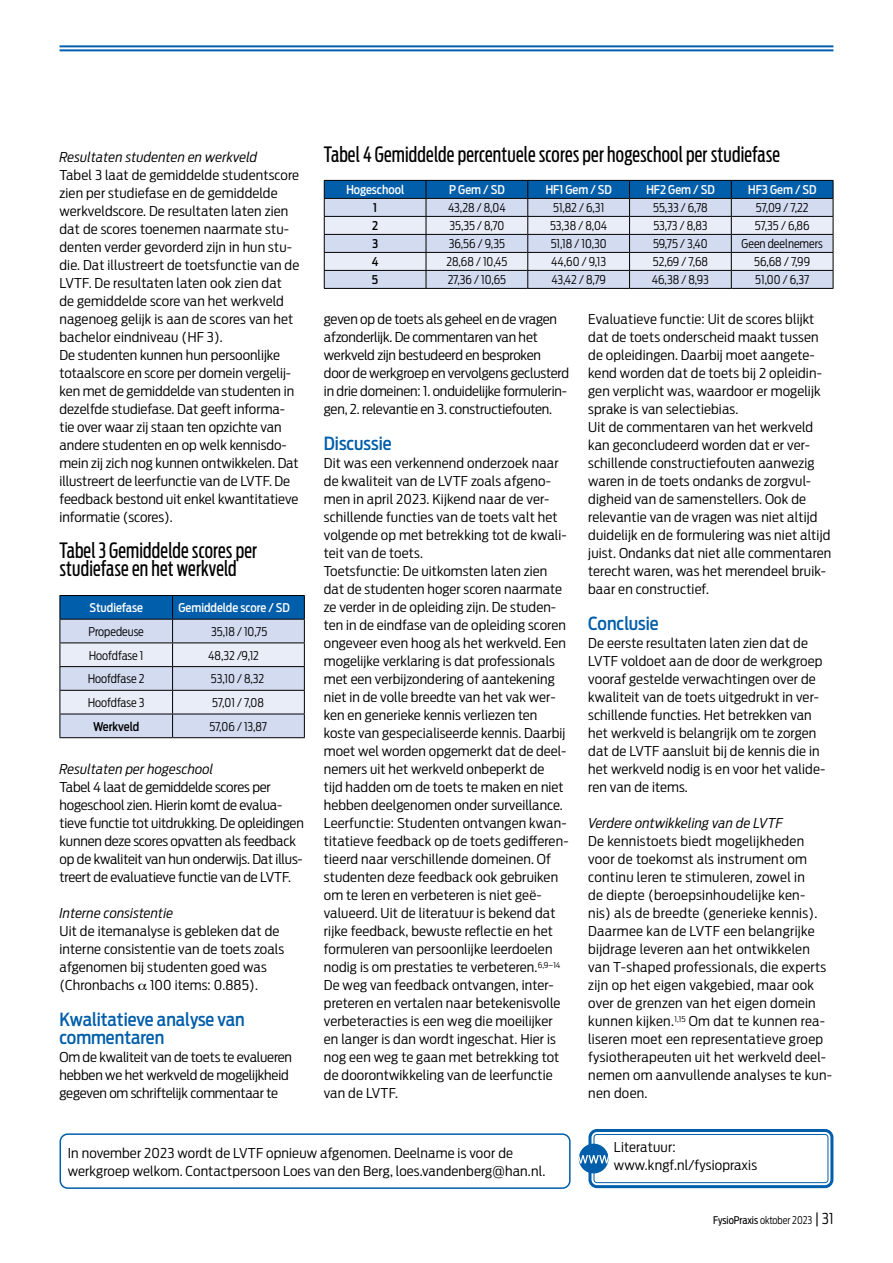
<style>
.page{position:relative;width:893px;height:1263px;background:#fff}
.page>*{position:absolute;margin:0;border:0;box-sizing:border-box;transform-origin:0 0}
.t1{font:21px/18px "Antenna Extra Cond";letter-spacing:.01em;color:#000}
.t2{font:500 18px/18px "Antenna Cond";color:#005eaa}
.t3{font:300 13.5px/18px "Antenna Cond";letter-spacing:.005em;color:#000;scale:1.1 1}
.t4{font:italic 300 13.5px "Antenna Cond";letter-spacing:.01em;color:#000;scale:1.1 1}
.t5{font:300 12px "Antenna Cond";color:#000}
.t6{font:500 12px "Antenna Cond";color:#fff}
.t7{font:500 12px "Antenna Cond";letter-spacing:-.01em;color:#000}
.t8{font:10.5px "Antenna Cond";letter-spacing:-.005em;color:#000;scale:.96 1}
.s1{font-weight:300}
.s2{font-weight:300;font-size:15px}
</style>
<div class="page">
<hr style="left:60px;top:45px;width:773px;height:2px;background:#005eaa">
<hr style="left:60px;top:49px;width:773px;height:2px;background:#005eaa">
<div style="left:60px;top:1133px;width:511px;height:56px;border:2px solid #005eaa;border-radius:8px"></div>
<svg style="left:60px;top:595px;width:245px;height:143px;background:#acc0d9"></svg>
<hr style="left:324px;top:288px;width:102px;height:1px;background:#000">
<hr style="left:426px;top:288px;width:102px;height:1px;background:#000">
<hr style="left:528px;top:288px;width:101px;height:1px;background:#000">
<hr style="left:629px;top:288px;width:102px;height:1px;background:#000">
<hr style="left:731px;top:288px;width:102px;height:1px;background:#000">
<svg style="left:324px;top:180px;width:510px;height:108px;background:#abbed7"></svg>
<div style="left:588px;top:1129px;width:245px;height:59px;border:3px solid #005eaa;border-radius:7px"></div>
<div style="left:593px;top:1134px;width:235px;height:49px;border:1px solid #005eaa;border-radius:3px"></div>
<div style="left:579px;top:1144px;width:29px;height:29px;background:#005eaa;border-radius:50%"></div>
<svg style="left:578px;top:1155px;width:31px;height:8px"></svg>
<p class="t4" style="left:60px;top:149px;width:181px">Resultaten studenten en werkveld</p>
<p class="t3" style="left:60px;top:166px;width:219px">Tabel 3 laat de gemiddelde studentscore zien per studiefase en de gemiddelde werkveldscore. De resultaten laten zien dat de scores toenemen naarmate stu&shy;denten verder gevorderd zijn in hun stu&shy;die. Dat illustreert de toetsfunctie van de LVTF. De resultaten laten ook zien dat de gemiddelde score van het werkveld nagenoeg gelijk is aan de scores van het bachelor eindniveau (HF 3).<br>De studenten kunnen hun persoonlijke totaalscore en score per domein vergelij&shy;ken met de gemiddelde van studenten in dezelfde studiefase. Dat geeft informa&shy;tie over waar zij staan ten opzichte van andere studenten en op welk kennisdo&shy;mein zij zich nog kunnen ontwikkelen. Dat illustreert de leerfunctie van de LVTF. De feedback bestond uit enkel kwantitatieve informatie (scores).</p>
<h1 class="t1" style="left:60px;top:541px;width:199px">Tabel 3 Gemiddelde scores per studiefase en het werkveld</h1>
<p class="t6" style="left:89px;top:601px;width:55px">Studiefase</p>
<p class="t6" style="left:179px;top:601px;width:113px">Gemiddelde score / SD</p>
<p class="t5" style="left:89px;top:624px;width:57px">Propedeuse</p>
<p class="t5" style="left:211px;top:624px;width:58px">35,18 / 10,75</p>
<p class="t5" style="left:89px;top:648px;width:56px">Hoofdfase 1</p>
<p class="t5" style="left:208px;top:648px;width:52px">48,32 /9,12</p>
<p class="t5" style="left:88px;top:672px;width:58px">Hoofdfase 2</p>
<p class="t5" style="left:211px;top:672px;width:55px">53,10 / 8,32</p>
<p class="t5" style="left:88px;top:695px;width:58px">Hoofdfase 3</p>
<p class="t5" style="left:212px;top:695px;width:53px">57,01 / 7,08</p>
<p class="t7" style="left:93px;top:719px;width:48px">Werkveld</p>
<p class="t5" style="left:209px;top:719px;width:59px">57,06 / 13,87</p>
<p class="t4" style="left:60px;top:761px;width:142px">Resultaten per hogeschool</p>
<p class="t3" style="left:60px;top:778px;width:224px">Tabel 4 laat de gemiddelde scores per hogeschool zien. Hierin komt de evalua&shy;tieve functie tot uitdrukking. De opleidingen kunnen deze scores opvatten als feedback op de kwaliteit van hun onderwijs. Dat illus&shy;treert de evaluatieve functie van de LVTF.</p>
<p class="t4" style="left:60px;top:905px;width:105px">Interne consistentie</p>
<p class="t3" style="left:60px;top:922px;width:206px">Uit de itemanalyse is gebleken dat de interne consistentie van de toets zoals afgenomen bij studenten goed was (Chronbachs 100 items: 0.885).</p>
<h2 class="t2" style="left:60px;top:1011px;width:187px">Kwalitatieve analyse van commentaren</h2>
<p class="t3" style="left:60px;top:1048px;width:213px">Om de kwaliteit van de toets te evalueren hebben we het werkveld de mogelijkheid gegeven om schriftelijk commentaar te</p>
<h1 class="t1" style="left:324px;top:145px;width:458px">Tabel 4 Gemiddelde percentuele scores per hogeschool per studiefase</h1>
<p class="t6" style="left:346px;top:183px;width:60px">Hogeschool</p>
<p class="t6" style="left:449px;top:183px;width:57px">P Gem / SD</p>
<p class="t6" style="left:545px;top:183px;width:68px">HF1 Gem / SD</p>
<p class="t6" style="left:646px;top:183px;width:70px">HF2 Gem / SD</p>
<p class="t6" style="left:748px;top:183px;width:70px">HF3 Gem / SD</p>
<p class="t7" style="left:373px;top:201px;width:5px">1</p>
<p class="t5" style="left:448px;top:201px;width:59px">43,28 / 8,04</p>
<p class="t5" style="left:553px;top:201px;width:53px">51,82 / 6,31</p>
<p class="t5" style="left:653px;top:201px;width:56px">55,33 / 6,78</p>
<p class="t5" style="left:756px;top:201px;width:54px">57,09 / 7,22</p>
<p class="t7" style="left:372px;top:219px;width:8px">2</p>
<p class="t5" style="left:449px;top:219px;width:57px">35,35 / 8,70</p>
<p class="t5" style="left:550px;top:219px;width:59px">53,38 / 8,04</p>
<p class="t5" style="left:653px;top:219px;width:56px">53,73 / 8,83</p>
<p class="t5" style="left:755px;top:219px;width:56px">57,35 / 6,86</p>
<p class="t7" style="left:372px;top:237px;width:8px">3</p>
<p class="t5" style="left:449px;top:237px;width:58px">36,56 / 9,35</p>
<p class="t5" style="left:551px;top:237px;width:57px">51,18 / 10,30</p>
<p class="t5" style="left:653px;top:237px;width:56px">59,75 / 3,40</p>
<p class="t5" style="left:742px;top:237px;width:83px">Geen deelnemers</p>
<p class="t7" style="left:372px;top:255px;width:8px">4</p>
<p class="t5" style="left:446px;top:255px;width:62px">28,68 / 10,45</p>
<p class="t5" style="left:551px;top:255px;width:56px">44,60 / 9,13</p>
<p class="t5" style="left:653px;top:255px;width:57px">52,69 / 7,68</p>
<p class="t5" style="left:754px;top:255px;width:57px">56,68 / 7,99</p>
<p class="t7" style="left:372px;top:273px;width:8px">5</p>
<p class="t5" style="left:448px;top:273px;width:60px">27,36 / 10,65</p>
<p class="t5" style="left:551px;top:273px;width:56px">43,42 / 8,79</p>
<p class="t5" style="left:652px;top:273px;width:58px">46,38 / 8,93</p>
<p class="t5" style="left:755px;top:273px;width:56px">51,00 / 6,37</p>
<p class="t3" style="left:324px;top:310px;width:224px">geven op de toets als geheel en de vragen afzonderlijk. De commentaren van het werkveld zijn bestudeerd en besproken door de werkgroep en vervolgens geclusterd in drie domeinen: 1. onduidelijke formulerin&shy;gen, 2. relevantie en 3. constructiefouten.</p>
<h2 class="t2" style="left:324px;top:435px;width:69px">Discussie</h2>
<p class="t3" style="left:324px;top:454px;width:224px">Dit was een verkennend onderzoek naar de kwaliteit van de LVTF zoals afgeno&shy;men in april 2023. Kijkend naar de ver&shy;schillende functies van de toets valt het volgende op met betrekking tot de kwali&shy;teit van de toets.<br>Toetsfunctie: De uitkomsten laten zien dat de studenten hoger scoren naarmate ze verder in de opleiding zijn. De studen&shy;ten in de eindfase van de opleiding scoren ongeveer even hoog als het werkveld. Een mogelijke verklaring is dat professionals met een verbijzondering of aantekening niet in de volle breedte van het vak wer&shy;ken en generieke kennis verliezen ten koste van gespecialiseerde kennis. Daarbij moet wel worden opgemerkt dat de deel&shy;nemers uit het werkveld onbeperkt de<br>tijd hadden om de toets te maken en niet hebben deelgenomen onder surveillance.<br>Leerfunctie: Studenten ontvangen kwan&shy;titatieve feedback op de toets gedifferen&shy;tieerd naar verschillende domeinen. Of studenten deze feedback ook gebruiken om te leren en verbeteren is niet geë&shy;valueerd. Uit de literatuur is bekend dat rijke feedback, bewuste reflectie en het formuleren van persoonlijke leerdoelen nodig is om prestaties te verbeteren.<sup>6,9–14<br></sup>De weg van feedback ontvangen, inter&shy;preteren en vertalen naar betekenisvolle verbeteracties is een weg die moeilijker en langer is dan wordt ingeschat. Hier is nog een weg te gaan met betrekking tot de doorontwikkeling van de leerfunctie van de LVTF.</p>
<p class="t3" style="left:588px;top:310px;width:223px">Evaluatieve functie: Uit de scores blijkt dat de toets onderscheid maakt tussen de opleidingen. Daarbij moet aangete&shy;kend worden dat de toets bij 2 opleidin&shy;gen verplicht was, waardoor er mogelijk sprake is van selectiebias.<br>Uit de commentaren van het werkveld kan geconcludeerd worden dat er ver&shy;schillende constructiefouten aanwezig waren in de toets ondanks de zorgvul&shy;digheid van de samenstellers. Ook de relevantie van de vragen was niet altijd duidelijk en de formulering was niet altijd juist. Ondanks dat niet alle commentaren terecht waren, was het merendeel bruik&shy;baar en constructief.</p>
<h2 class="t2" style="left:588px;top:615px;width:72px">Conclusie</h2>
<p class="t3" style="left:588px;top:634px;width:217px">De eerste resultaten laten zien dat de LVTF voldoet aan de door de werkgroep vooraf gestelde verwachtingen over de kwaliteit van de toets uitgedrukt in ver&shy;schillende functies. Het betrekken van het werkveld is belangrijk om te zorgen dat de LVTF aansluit bij de kennis die in het werkveld nodig is en voor het valide&shy;ren van de items.</p>
<p class="t4" style="left:588px;top:815px;width:178px">Verdere ontwikkeling van de LVTF</p>
<p class="t3" style="left:588px;top:832px;width:223px">De kennistoets biedt mogelijkheden voor de toekomst als instrument om continu leren te stimuleren, zowel in<br>de diepte (beroepsinhoudelijke ken-<br>nis) als de breedte (generieke kennis).<br>Daarmee kan de LVTF een belangrijke bijdrage leveren aan het ontwikkelen van T-shaped professionals, die experts zijn op het eigen vakgebied, maar ook over de grenzen van het eigen domein kunnen kijken.<sup>1,15</sup> Om dat te kunnen rea&shy;liseren moet een representatieve groep fysiotherapeuten uit het werkveld deel&shy;nemen om aanvullende analyses te kun&shy;nen doen.</p>
<p class="t3" style="left:68px;top:1144px;width:436px">In november 2023 wordt de LVTF opnieuw afgenomen. Deelname is voor de werkgroep welkom. Contactpersoon Loes van den Berg, loes.vandenberg@han.nl.</p>
<p class="t3" style="left:614px;top:1138px;width:132px">Literatuur: www.kngf.nl/fysiopraxis</p>
<p class="t8" style="left:713px;top:1214px;width:127px">FysioPraxis <span class="s1">oktober 2023</span> <span class="s2">| 31</span></p>
</div>
